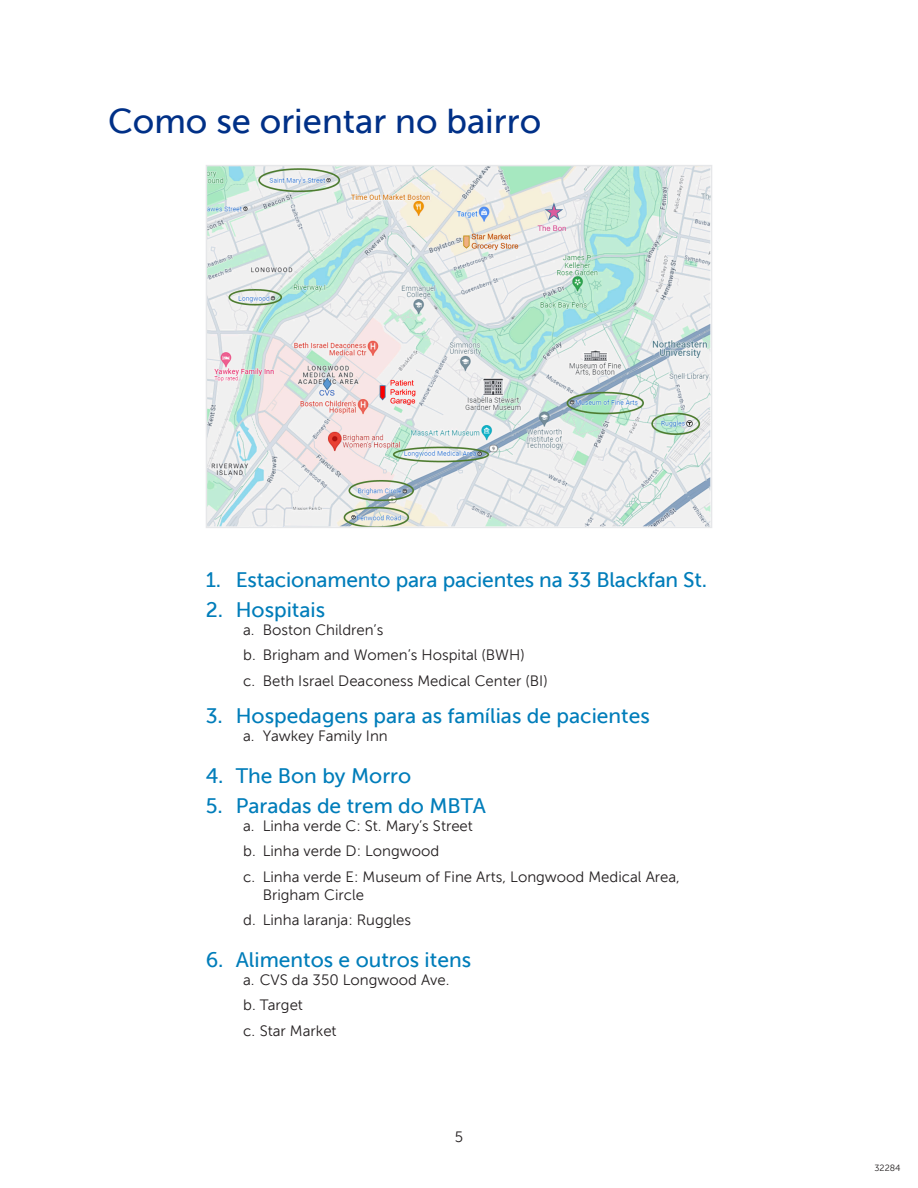
<style>
.page{position:relative;width:918px;height:1188px;background:#fff}
.page>*{position:absolute;margin:0;border:0;box-sizing:border-box;transform-origin:0 0}
.A_Head{font:34.5px "Museo Sans 500";color:#003087}
.Map_header{font:21px "Museo Sans 500";color:#007dba}
.Paragraph{font:15px/18px "Museo Sans 300";color:#231f20}
.t1{font:9px "Museo Sans 300";color:#231f20}
</style>
<div class="page">
<img style="left:209px;top:168px;width:500px;height:357px">
<div style="left:206px;top:165px;width:506px;height:363px;border:2px solid #e6e7e9"></div>
<p class="A_Head" style="left:108px;top:102px;width:435px">Como se orientar no bairro</p>
<p class="Map_header" style="left:206px;top:569px;width:503px">1. Estacionamento para pacientes na 33 Blackfan St.</p>
<p class="Map_header" style="left:206px;top:598px;width:121px">2. Hospitais</p>
<p class="Paragraph" style="left:243px;top:621px;width:142px">a. Boston Children’s</p>
<p class="Paragraph" style="left:243px;top:646px;width:283px">b. Brigham and Women’s Hospital (BWH)</p>
<p class="Paragraph" style="left:243px;top:672px;width:306px">c. Beth Israel Deaconess Medical Center (BI)</p>
<p class="Map_header" style="left:206px;top:704px;width:446px">3. Hospedagens para as famílias de pacientes</p>
<p class="Paragraph" style="left:243px;top:727px;width:146px">a. Yawkey Family Inn</p>
<p class="Map_header" style="left:206px;top:764px;width:207px">4. The Bon by Morro</p>
<p class="Map_header" style="left:206px;top:794px;width:282px">5. Paradas de trem do MBTA</p>
<p class="Paragraph" style="left:243px;top:817px;width:231px">a. Linha verde C: St. Mary’s Street</p>
<p class="Paragraph" style="left:243px;top:842px;width:198px">b. Linha verde D: Longwood</p>
<p class="Paragraph" style="left:263px;top:868px;width:419px;text-indent:-20px">c. Linha verde E: Museum of Fine Arts, Longwood Medical Area,<br>Brigham Circle</p>
<p class="Paragraph" style="left:243px;top:911px;width:169px">d. Linha laranja: Ruggles</p>
<p class="Map_header" style="left:206px;top:948px;width:267px">6. Alimentos e outros itens</p>
<p class="Paragraph" style="left:243px;top:971px;width:208px">a. CVS da 350 Longwood Ave.</p>
<p class="Paragraph" style="left:243px;top:996px;width:61px">b. Target</p>
<p class="Paragraph" style="left:243px;top:1022px;width:95px">c. Star Market</p>
<p class="Paragraph" style="left:455px;top:1128px;width:10px">5</p>
<p class="t1" style="left:875px;top:1163px;width:28px">32284</p>
</div>
